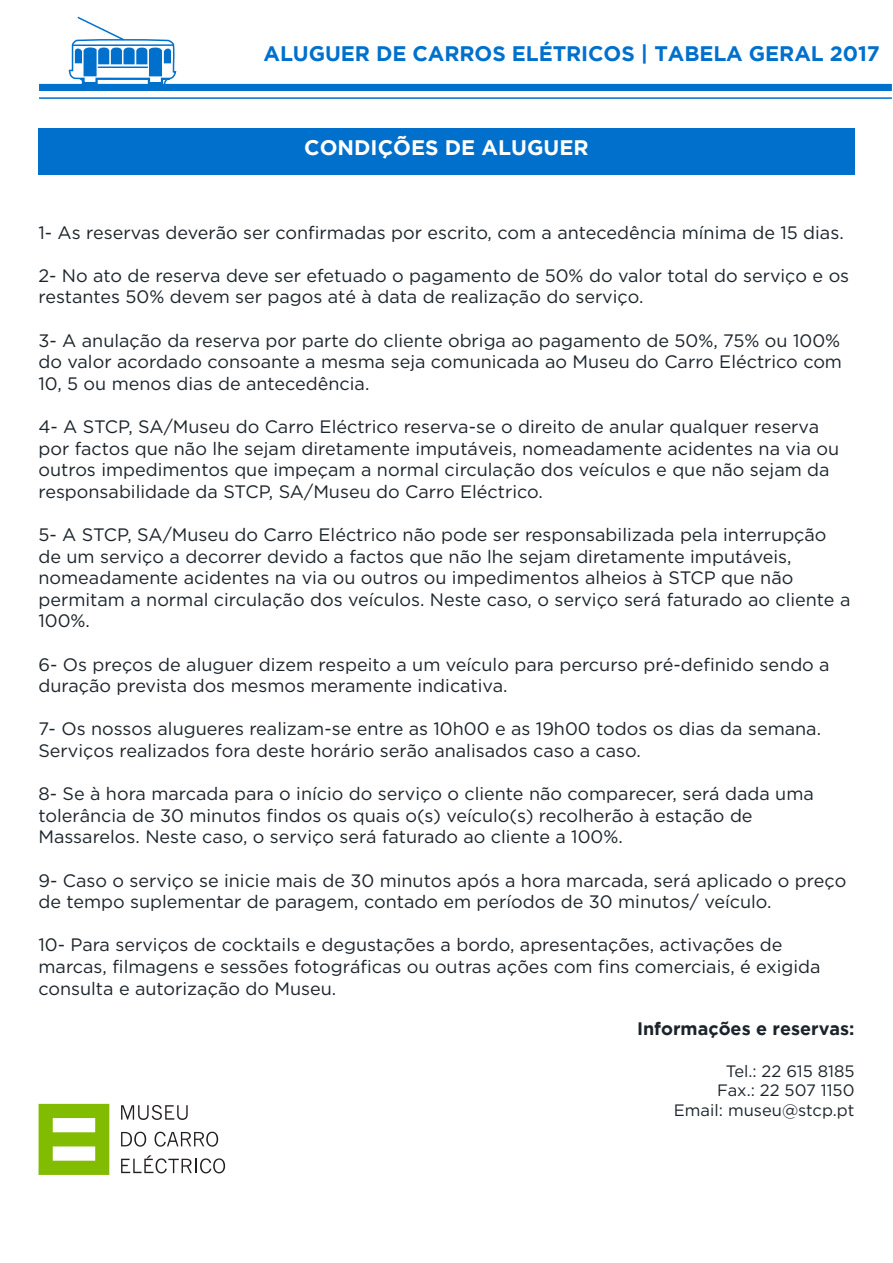
<style>
.page{position:relative;width:893px;height:1263px;background:#fff}
.page>*{position:absolute;margin:0;border:0;box-sizing:border-box;transform-origin:0 0}
.t1{font:700 21px "Gotham";letter-spacing:-.005em;color:#0070cd}
.t2{font:700 21px "Gotham";color:#fff}
.t3{font:18px/21.6px "Gotham HTF";color:#1b242b}
.t4{font:700 18px "Gotham";color:#1b242b}
.t5{font:16.5px/19.8px "Gotham HTF";color:#1b242b;text-align:right}
</style>
<div class="page">
<div style="left:38px;top:129px;width:816px;height:46px;background:#0070cd"></div>
<svg style="left:121px;top:1155px;width:104px;height:18px"></svg>
<svg style="left:121px;top:1132px;width:25px;height:15px"></svg>
<svg style="left:155px;top:1132px;width:63px;height:15px"></svg>
<svg style="left:121px;top:1105px;width:67px;height:15px"></svg>
<svg style="left:39px;top:1104px;width:70px;height:71px"></svg>
<div style="left:39px;top:84px;width:853px;height:7px;background:#0070cd"></div>
<hr style="left:39px;top:97px;width:853px;height:2px;background:#0070cd">
<svg style="left:68px;top:16px;width:109px;height:68px"></svg>
<p class="t1" style="left:264px;top:41px;width:618px">ALUGUER DE CARROS ELÉTRICOS | TABELA GERAL 2017</p>
<p class="t2" style="left:304px;top:135px;width:286px">CONDIÇÕES DE ALUGUER</p>
<p class="t3" style="left:38px;top:221px;width:807px">1- As reservas deverão ser confirmadas por escrito, com a antecedência mínima de 15 dias.</p>
<p class="t3" style="left:38px;top:264px;width:812px">2- No ato de reserva deve ser efetuado o pagamento de 50% do valor total do serviço e os restantes 50% devem ser pagos até à data de realização do serviço.</p>
<p class="t3" style="left:38px;top:329px;width:805px;text-align:justify">3- A anulação da reserva por parte do cliente obriga ao pagamento de 50%, 75% ou 100% do valor acordado consoante a mesma seja comunicada ao Museu do Carro Eléctrico com 10, 5 ou menos dias de antecedência.</p>
<p class="t3" style="left:38px;top:415px;width:802px">4- A STCP, SA/Museu do Carro Eléctrico reserva-se o direito de anular qualquer reserva por factos que não lhe sejam diretamente imputáveis, nomeadamente acidentes na via ou outros impedimentos que impeçam a normal circulação dos veículos e que não sejam da responsabilidade da STCP, SA/Museu do Carro Eléctrico.</p>
<p class="t3" style="left:38px;top:523px;width:813px">5- A STCP, SA/Museu do Carro Eléctrico não pode ser responsabilizada pela interrupção de um serviço a decorrer devido a factos que não lhe sejam diretamente imputáveis, nomeadamente acidentes na via ou outros ou impedimentos alheios à STCP que não permitam a normal circulação dos veículos. Neste caso, o serviço será faturado ao cliente a 100%.</p>
<p class="t3" style="left:38px;top:653px;width:793px">6- Os preços de aluguer dizem respeito a um veículo para percurso pré-definido sendo a duração prevista dos mesmos meramente indicativa.</p>
<p class="t3" style="left:38px;top:718px;width:784px">7- Os nossos alugueres realizam-se entre as 10h00 e as 19h00 todos os dias da semana.<br>Serviços realizados fora deste horário serão analisados caso a caso.</p>
<p class="t3" style="left:38px;top:783px;width:777px">8- Se à hora marcada para o início do serviço o cliente não comparecer, será dada uma tolerância de 30 minutos findos os quais o(s) veículo(s) recolherão à estação de<br>Massarelos. Neste caso, o serviço será faturado ao cliente a 100%.</p>
<p class="t3" style="left:38px;top:869px;width:809px">9- Caso o serviço se inicie mais de 30 minutos após a hora marcada, será aplicado o preço de tempo suplementar de paragem, contado em períodos de 30 minutos/ veículo.</p>
<p class="t3" style="left:38px;top:934px;width:783px">10- Para serviços de cocktails e degustações a bordo, apresentações, activações de marcas, filmagens e sessões fotográficas ou outras ações com fins comerciais, é exigida consulta e autorização do Museu.</p>
<p class="t4" style="left:637px;top:1018px;width:219px">Informações e reservas:</p>
<p class="t5" style="left:674px;top:1060px;width:182px">Tel.: 22 615 8185<br>Fax.: 22 507 1150<br>Email: museu@stcp.pt</p>
</div>
